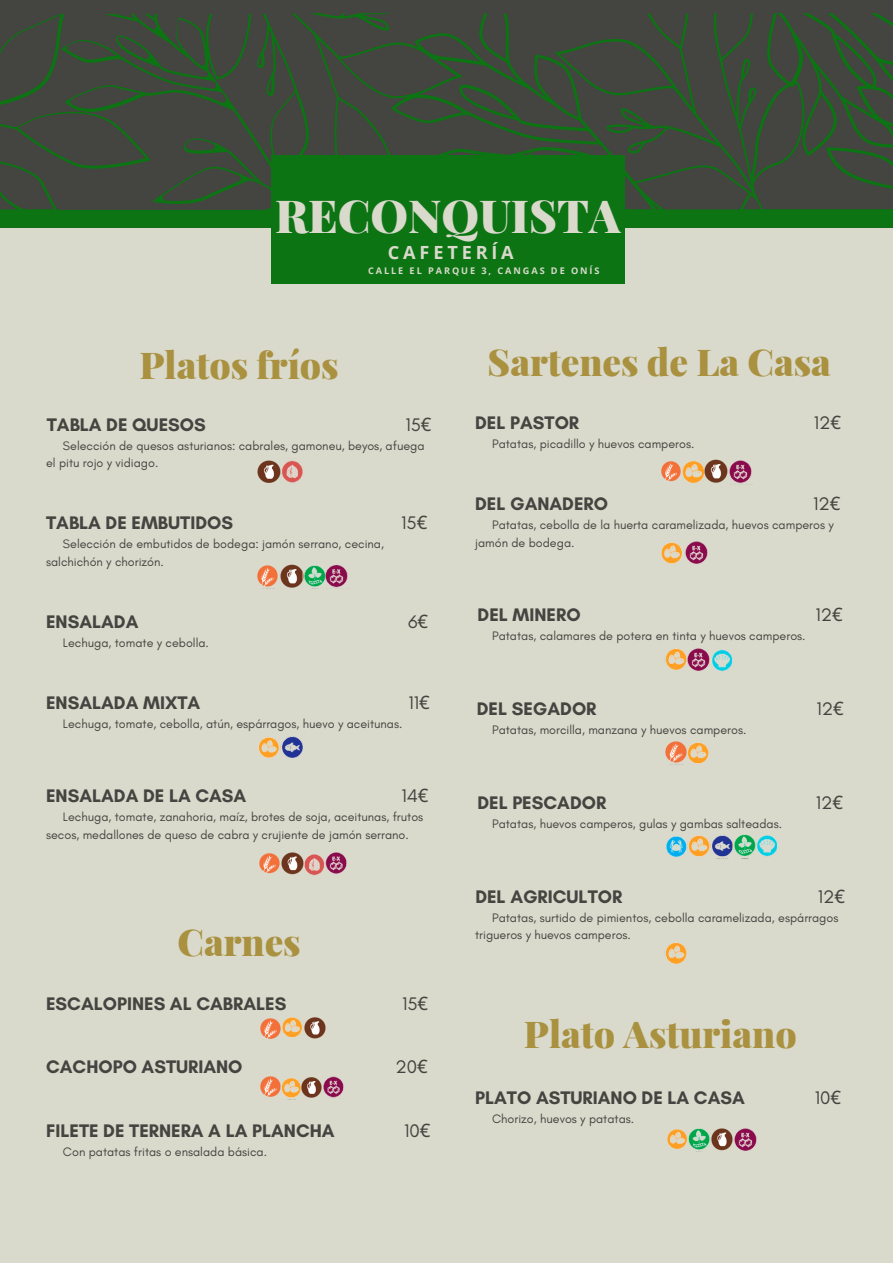
<style>
.page{position:relative;width:893px;height:1264px;background:#fff}
.page>*{position:absolute;margin:0;border:0;box-sizing:border-box;transform-origin:0 0}
.t1{font:900 45.6px "Playfair Display";color:#d9d9cc}
.t2{font:900 37.05px "Playfair Display";color:#a9913f}
.t3{font:700 18.45px "Glacial Indifference";color:#444440}
.t4{font:18.45px "Glacial Indifference";color:#444440}
.t5{font:700 18.15px "Open Sans";letter-spacing:.21em;color:#d9d9cc}
.t6{font:12.45px/17.4px "Glacial Indifference";color:#444440}
.t7{font:700 9.15px "Open Sans";letter-spacing:.21em;color:#d9d9cc}
.s1{font-family:"Noto Sans"}
</style>
<div class="page">
<div style="left:0;top:0;width:892px;height:1262px;background:#d9d9cc"></div>
<div style="left:0;top:0;width:892px;height:228px;background:#444440"></div>
<svg style="left:0;top:13px;width:892px;height:215px"></svg>
<svg style="left:309px;top:13px;width:83px;height:19px"></svg>
<div style="left:271px;top:155px;width:353px;height:128px;background:#0c7413"></div>
<img style="left:257px;top:460px;width:24px;height:22px">
<img style="left:257px;top:564px;width:91px;height:24px">
<img style="left:258px;top:736px;width:45px;height:22px">
<img style="left:259px;top:852px;width:88px;height:23px">
<img style="left:282px;top:461px;width:21px;height:22px">
<img style="left:260px;top:1017px;width:66px;height:22px">
<img style="left:260px;top:1076px;width:84px;height:22px">
<img style="left:661px;top:459px;width:91px;height:24px">
<img style="left:661px;top:542px;width:20px;height:22px">
<img style="left:685px;top:541px;width:23px;height:23px">
<img style="left:665px;top:648px;width:68px;height:23px">
<img style="left:665px;top:741px;width:43px;height:23px">
<img style="left:666px;top:834px;width:89px;height:23px">
<img style="left:757px;top:835px;width:21px;height:21px">
<img style="left:665px;top:942px;width:21px;height:22px">
<img style="left:688px;top:1128px;width:69px;height:23px">
<img style="left:667px;top:1129px;width:20px;height:20px">
<h1 class="t1" style="left:275px;top:183px;width:347px">RECONQUISTA</h1>
<h3 class="t5" style="left:388px;top:239px;width:127px">CAFETERÍA</h3>
<p class="t7" style="left:368px;top:264px;width:233px">CALLE EL PARQUE 3, CANGAS DE ONÍS</p>
<h2 class="t2" style="left:139px;top:339px;width:201px">Platos fríos</h2>
<h3 class="t3" style="left:47px;top:413px;width:160px">TABLA DE QUESOS</h3>
<h3 class="t4" style="left:405px;top:413px;width:28px">15<span class="s1">€</span></h3>
<p class="t6" style="left:46px;top:437px;width:380px;text-indent:17px">Selección de quesos asturianos: cabrales, gamoneu, beyos, afuega el pitu rojo y vidiago.</p>
<h3 class="t3" style="left:46px;top:511px;width:188px">TABLA DE EMBUTIDOS</h3>
<h3 class="t4" style="left:401px;top:511px;width:28px">15<span class="s1">€</span></h3>
<p class="t6" style="left:46px;top:535px;width:339px;text-indent:17px">Selección de embutidos de bodega: jamón serrano, cecina, salchichón y chorizón.</p>
<h3 class="t3" style="left:46px;top:610px;width:94px">ENSALADA</h3>
<h3 class="t4" style="left:408px;top:610px;width:22px">6<span class="s1">€</span></h3>
<p class="t6" style="left:63px;top:633px;width:147px">Lechuga, tomate y cebolla.</p>
<h3 class="t3" style="left:46px;top:691px;width:156px">ENSALADA MIXTA</h3>
<h3 class="t4" style="left:408px;top:691px;width:23px">11<span class="s1">€</span></h3>
<p class="t6" style="left:63px;top:714px;width:341px">Lechuga, tomate, cebolla, atún, espárragos, huevo y aceitunas.</p>
<h3 class="t3" style="left:46px;top:785px;width:202px">ENSALADA DE LA CASA</h3>
<h3 class="t4" style="left:401px;top:785px;width:29px">14<span class="s1">€</span></h3>
<p class="t6" style="left:46px;top:808px;width:378px;text-indent:17px">Lechuga, tomate, zanahoria, maíz, brotes de soja, aceitunas, frutos secos, medallones de queso de cabra y crujiente de jamón serrano.</p>
<h2 class="t2" style="left:177px;top:916px;width:125px">Carnes</h2>
<h3 class="t3" style="left:46px;top:991px;width:242px">ESCALOPINES AL CABRALES</h3>
<h3 class="t4" style="left:402px;top:991px;width:28px">15<span class="s1">€</span></h3>
<h3 class="t3" style="left:46px;top:1055px;width:198px">CACHOPO ASTURIANO</h3>
<h3 class="t4" style="left:395px;top:1055px;width:34px">20<span class="s1">€</span></h3>
<h3 class="t3" style="left:46px;top:1119px;width:290px">FILETE DE TERNERA A LA PLANCHA</h3>
<h3 class="t4" style="left:404px;top:1119px;width:28px">10<span class="s1">€</span></h3>
<p class="t6" style="left:63px;top:1142px;width:205px">Con patatas fritas o ensalada básica.</p>
<h2 class="t2" style="left:487px;top:336px;width:345px">Sartenes de La Casa</h2>
<h3 class="t3" style="left:475px;top:411px;width:105px">DEL PASTOR</h3>
<h3 class="t4" style="left:813px;top:411px;width:29px">12<span class="s1">€</span></h3>
<p class="t6" style="left:492px;top:435px;width:204px">Patatas, picadillo y huevos camperos.</p>
<h3 class="t3" style="left:475px;top:492px;width:134px">DEL GANADERO</h3>
<h3 class="t4" style="left:813px;top:492px;width:29px">12<span class="s1">€</span></h3>
<p class="t6" style="left:475px;top:516px;width:360px;text-indent:17px">Patatas, cebolla de la huerta caramelizada, huevos camperos y jamón de bodega.</p>
<h3 class="t3" style="left:477px;top:604px;width:104px">DEL MINERO</h3>
<h3 class="t4" style="left:815px;top:604px;width:29px">12<span class="s1">€</span></h3>
<p class="t6" style="left:492px;top:627px;width:315px">Patatas, calamares de potera en tinta y huevos camperos.</p>
<h3 class="t3" style="left:477px;top:697px;width:121px">DEL SEGADOR</h3>
<h3 class="t4" style="left:816px;top:697px;width:29px">12<span class="s1">€</span></h3>
<p class="t6" style="left:492px;top:721px;width:256px">Patatas, morcilla, manzana y huevos camperos.</p>
<h3 class="t3" style="left:477px;top:791px;width:130px">DEL PESCADOR</h3>
<h3 class="t4" style="left:815px;top:791px;width:29px">12<span class="s1">€</span></h3>
<p class="t6" style="left:492px;top:814px;width:291px">Patatas, huevos camperos, gulas y gambas salteadas.</p>
<h3 class="t3" style="left:475px;top:885px;width:148px">DEL AGRICULTOR</h3>
<h3 class="t4" style="left:817px;top:885px;width:29px">12<span class="s1">€</span></h3>
<p class="t6" style="left:475px;top:908px;width:364px;text-indent:17px">Patatas, surtido de pimientos, cebolla caramelizada, espárragos trigueros y huevos camperos.</p>
<h2 class="t2" style="left:524px;top:1007px;width:274px">Plato Asturiano</h2>
<h3 class="t3" style="left:475px;top:1085px;width:271px">PLATO ASTURIANO DE LA CASA</h3>
<h3 class="t4" style="left:814px;top:1085px;width:28px">10<span class="s1">€</span></h3>
<p class="t6" style="left:492px;top:1109px;width:144px">Chorizo, huevos y patatas.</p>
</div>
